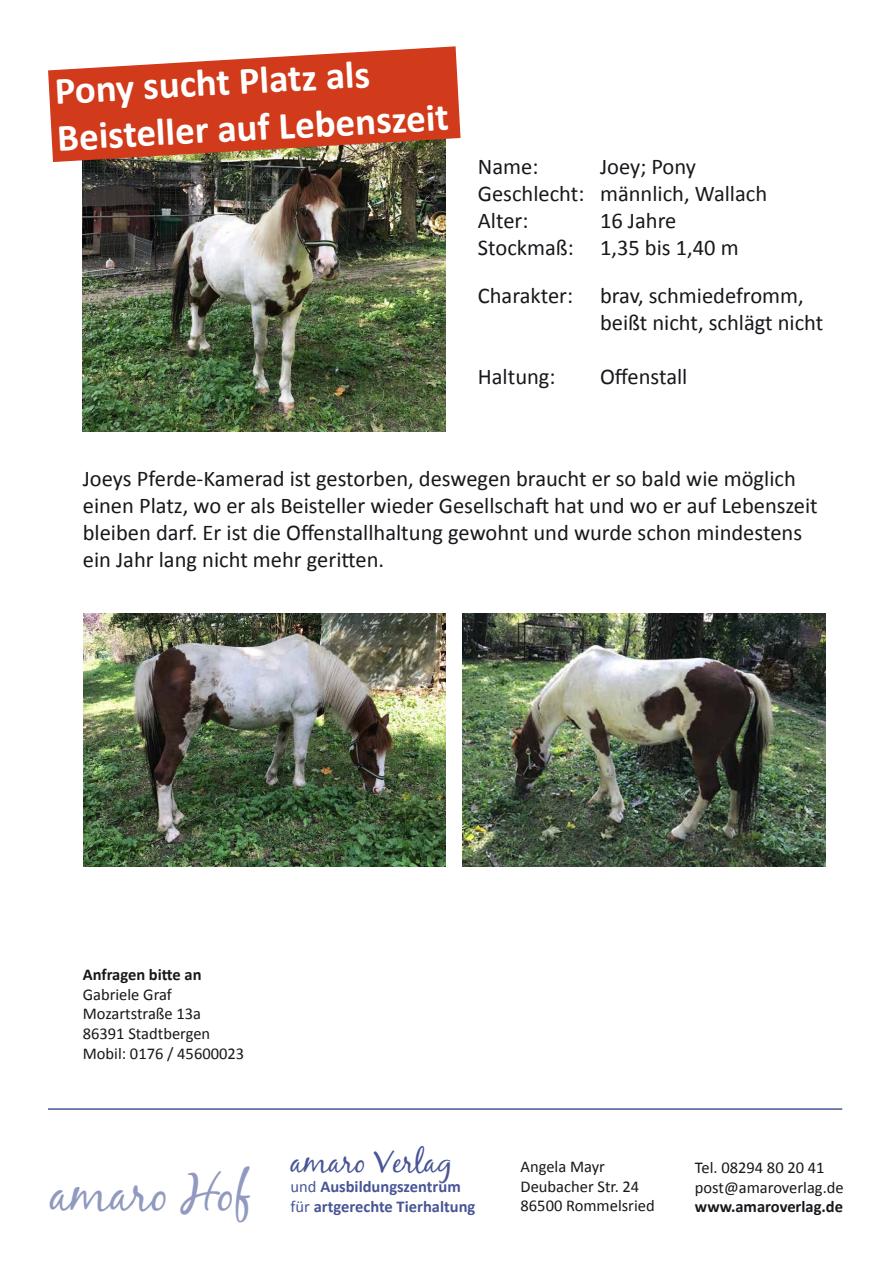
<style>
.page{position:relative;width:893px;height:1263px;background:#fff}
.page>*{position:absolute;margin:0;border:0;box-sizing:border-box;transform-origin:0 0}
.t1{font:49.8px "Black Jack";color:#9199c0}
.t2{font:700 39px/46.8px "Calibri";color:#fff}
.t3{font:31.5px "Black Jack";color:#485596}
.t4{font:22.5px/27px "Calibri";color:#1a171c}
.t5{font:16.5px/19.8px "Calibri";color:#1a171c}
.t6{font:700 16.5px/19.8px "Calibri";color:#485596}
.t7{font:700 16.5px "Calibri";color:#1a171c}
.s1{font-weight:400}
</style>
<div class="page">
<img style="left:462px;top:613px;width:363px;height:253px">
<img style="left:83px;top:613px;width:363px;height:253px">
<img style="left:83px;top:162px;width:362px;height:269px">
<hr style="left:48px;top:1108px;width:794px;height:2px;background:#485596">
<svg style="left:48px;top:46px;width:412px;height:116px;background:#cf583c"></svg>
<h2 class="t2" style="left:53px;top:66px;width:394px;rotate:-3deg">Pony sucht Platz als<br>Beisteller auf Lebenszeit</h2>
<p class="t4" style="left:478px;top:151px;width:291px;text-indent:122px">Joey; Pony<br>Geschlecht: männlich, Wallach<br>Alter:</p>
<p class="t4" style="left:478px;top:151px;width:62px">Name:</p>
<p class="t4" style="left:478px;top:205px;width:262px;text-indent:122px">16 Jahre<br>Stockmaß: 1,35 bis 1,40 m</p>
<p class="t4" style="left:600px;top:281px;width:225px;text-indent:-122px">Charakter: brav, schmiedefromm, beißt nicht, schlägt nicht</p>
<p class="t4" style="left:478px;top:362px;width:79px">Haltung:</p>
<p class="t4" style="left:600px;top:362px;width:89px">Offenstall</p>
<p class="t4" style="left:83px;top:464px;width:736px">Joeys Pferde-Kamerad ist gestorben, deswegen braucht er so bald wie möglich einen Platz, wo er als Beisteller wieder Gesellschaft hat und wo er auf Lebenszeit bleiben darf. Er ist die Offenstallhaltung gewohnt und wurde schon mindestens ein Jahr lang nicht mehr geritten.</p>
<p class="t7" style="left:83px;top:964px;width:120px">Anfragen bitte an</p>
<p class="t5" style="left:83px;top:983px;width:163px">Gabriele Graf<br>Mozartstraße 13a<br>86391 Stadtbergen<br>Mobil: 0176 / 45600023</p>
<h1 class="t1" style="left:50px;top:1163px;width:204px">amaro Hof</h1>
<h3 class="t3" style="left:291px;top:1143px;width:164px">amaro Verlag</h3>
<p class="t6" style="left:291px;top:1176px;width:186px"><span class="s1">und</span> Ausbildungszentrum <span class="s1">für</span> artgerechte Tierhaltung</p>
<p class="t5" style="left:521px;top:1156px;width:136px">Angela Mayr<br>Deubacher Str. 24<br>86500 Rommelsried</p>
<p class="t5" style="left:695px;top:1157px;width:150px">Tel. 08294 80 20 41 post@amaroverlag.de</p>
<p class="t7" style="left:695px;top:1197px;width:150px">www.amaroverlag.de</p>
</div>
